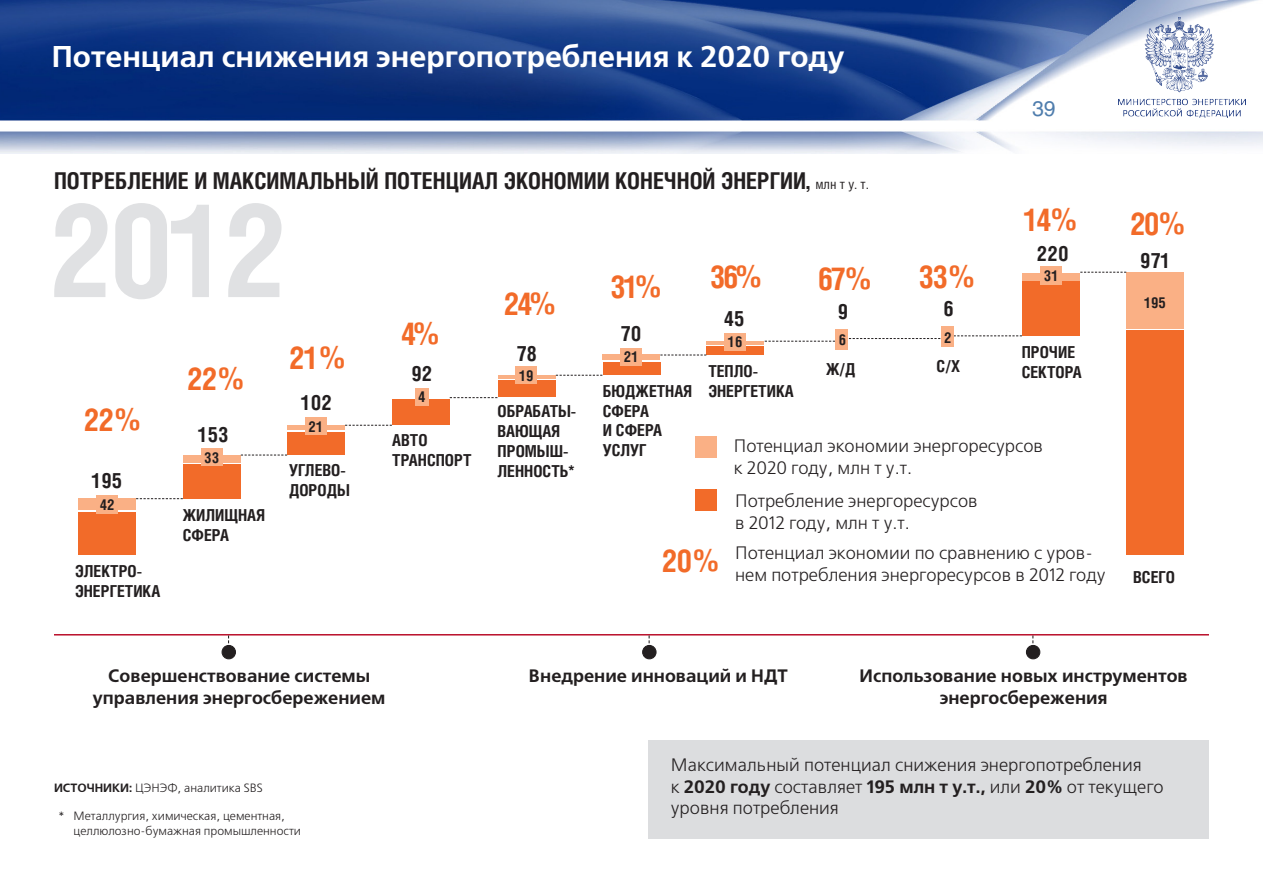
<style>
.page{position:relative;width:1263px;height:893px;background:#fff}
.page>*{position:absolute;margin:0;border:0;box-sizing:border-box;transform-origin:0 0}
.Zag_1{font:700 130.2px "Helios Cond";color:#e0e1e3}
.Zag_1-2{font:700 31.5px "Helios Cond";letter-spacing:-.08em;color:#f26b29}
.Zag_slide{font:700 30px "Free Set C";color:#fff}
.Zag_1-3{font:700 23.1px "Helios Cond";color:#231f20}
.Zag_1-4{font:700 21px "Helios Cond";color:#231f20}
.t1{font:21px "Helios";color:#4f7dad}
.Osn{font:18px/21.6px "Free Set C";color:#231f20}
.Osn-2{font:700 18px/21.6px "Free Set C";color:#231f20;text-align:center}
.Zag_1-5{font:700 16.5px/19.8px "Helios Cond";color:#231f20}
.Zag_1-6{font:700 15px "Helios Cond";color:#231f20}
.Osn-3{font:12px/14.4px "Free Set C";color:#231f20}
.s1{font-weight:400;font-size:13.5px}
.s2{font-weight:700}
</style>
<div class="page">
<img style="left:0;top:0;width:1263px;height:153px">
<img style="left:1118px;top:17px;width:127px;height:101px">
<div style="left:648px;top:740px;width:561px;height:99px;background:#dcdddf"></div>
<div style="left:78px;top:512px;width:58px;height:43px;background:#f26b29"></div>
<div style="left:78px;top:499px;width:58px;height:11px;background:#fab085"></div>
<div style="left:183px;top:455px;width:58px;height:7px;background:#fab085"></div>
<div style="left:287px;top:425px;width:58px;height:5px;background:#fab085"></div>
<hr style="left:497px;top:375px;width:58px;height:4px;background:#fab085">
<div style="left:602px;top:355px;width:58px;height:5px;background:#fab085"></div>
<hr style="left:706px;top:341px;width:58px;height:4px;background:#fab085">
<div style="left:1022px;top:273px;width:58px;height:7px;background:#fab085"></div>
<div style="left:1126px;top:272px;width:58px;height:57px;background:#fab085"></div>
<div style="left:183px;top:464px;width:58px;height:34px;background:#f26b29"></div>
<div style="left:287px;top:432px;width:58px;height:23px;background:#f26b29"></div>
<div style="left:392px;top:399px;width:58px;height:26px;background:#f26b29"></div>
<div style="left:497px;top:380px;width:58px;height:17px;background:#f26b29"></div>
<div style="left:603px;top:362px;width:57px;height:12px;background:#f26b29"></div>
<div style="left:706px;top:346px;width:58px;height:9px;background:#f26b29"></div>
<div style="left:1022px;top:281px;width:58px;height:55px;background:#f26b29"></div>
<div style="left:1126px;top:331px;width:58px;height:224px;background:#f26b29"></div>
<div style="left:96px;top:495px;width:22px;height:19px;background:#fab085"></div>
<div style="left:201px;top:448px;width:22px;height:17px;background:#fab085"></div>
<div style="left:305px;top:418px;width:22px;height:17px;background:#fab085"></div>
<div style="left:515px;top:367px;width:22px;height:17px;background:#fab085"></div>
<div style="left:620px;top:348px;width:22px;height:17px;background:#fab085"></div>
<div style="left:724px;top:333px;width:22px;height:17px;background:#fab085"></div>
<div style="left:1040px;top:266px;width:22px;height:19px;background:#fab085"></div>
<div style="left:415px;top:388px;width:14px;height:17px;background:#fab085"></div>
<svg style="left:136px;top:498px;width:47px;height:1px"></svg>
<svg style="left:241px;top:455px;width:46px;height:1px"></svg>
<svg style="left:345px;top:425px;width:47px;height:1px"></svg>
<svg style="left:450px;top:397px;width:47px;height:1px"></svg>
<svg style="left:556px;top:375px;width:46px;height:1px"></svg>
<svg style="left:660px;top:355px;width:46px;height:1px"></svg>
<svg style="left:765px;top:341px;width:70px;height:1px"></svg>
<svg style="left:849px;top:338px;width:91px;height:1px"></svg>
<svg style="left:954px;top:335px;width:68px;height:1px"></svg>
<svg style="left:1080px;top:272px;width:46px;height:1px"></svg>
<div style="left:835px;top:329px;width:13px;height:20px;background:#fab085"></div>
<div style="left:941px;top:326px;width:13px;height:21px;background:#fab085"></div>
<hr style="left:54px;top:634px;width:1155px;height:1px;background:#ba0f2b">
<div style="left:222px;top:645px;width:13px;height:14px;background:#231f20;border-radius:50%"></div>
<div style="left:222px;top:645px;width:14px;height:14px;border:1px solid #231f20;border-radius:50%"></div>
<div style="left:643px;top:645px;width:13px;height:14px;background:#231f20;border-radius:50%"></div>
<div style="left:642px;top:645px;width:14px;height:14px;border:1px solid #231f20;border-radius:50%"></div>
<div style="left:1026px;top:645px;width:14px;height:14px;background:#231f20;border-radius:50%"></div>
<div style="left:1026px;top:645px;width:14px;height:14px;border:1px solid #231f20;border-radius:50%"></div>
<div style="left:696px;top:436px;width:21px;height:21px;background:#fab085"></div>
<div style="left:696px;top:489px;width:21px;height:21px;background:#f26b29"></div>
<p class="Zag_slide" style="left:52px;top:40px;width:794px">Потенциал снижения энергопотребления к 2020 году</p>
<p class="Zag_1-3" style="left:54px;top:167px;width:816px">ПОТРЕБЛЕНИЕ И МАКСИМАЛЬНЫЙ ПОТЕНЦИАЛ ЭКОНОМИИ КОНЕЧНОЙ ЭНЕРГИИ, <span class="s1">млн т у. т.</span></p>
<p class="t1" style="left:1032px;top:96px;width:25px">39</p>
<p class="Zag_1" style="left:49px;top:173px;width:241px">2012</p>
<p class="Zag_1-2" style="left:84px;top:401px;width:58px">22%</p>
<p class="Zag_1-2" style="left:187px;top:359px;width:58px">22%</p>
<p class="Zag_1-4" style="left:198px;top:422px;width:33px">153</p>
<p class="Zag_1-2" style="left:289px;top:339px;width:57px">21%</p>
<p class="Zag_1-4" style="left:301px;top:390px;width:33px">102</p>
<p class="Zag_1-6" style="left:309px;top:418px;width:16px">21</p>
<p class="Zag_1-4" style="left:91px;top:468px;width:32px">195</p>
<p class="Zag_1-6" style="left:100px;top:496px;width:16px">42</p>
<p class="Zag_1-5" style="left:75px;top:561px;width:87px">ЭЛЕКТРО-<br>ЭНЕРГЕТИКА</p>
<p class="Zag_1-6" style="left:204px;top:448px;width:17px">33</p>
<p class="Zag_1-5" style="left:183px;top:505px;width:84px">ЖИЛИЩНАЯ<br>СФЕРА</p>
<p class="Zag_1-5" style="left:289px;top:460px;width:62px">УГЛЕВО-<br>ДОРОДЫ</p>
<p class="Zag_1-2" style="left:1024px;top:201px;width:55px">14%</p>
<p class="Zag_1-2" style="left:1130px;top:205px;width:56px">20%</p>
<p class="Zag_1-2" style="left:401px;top:314px;width:40px">4%</p>
<p class="Zag_1-4" style="left:411px;top:361px;width:23px">92</p>
<p class="Zag_1-6" style="left:418px;top:388px;width:9px">4</p>
<p class="Zag_1-5" style="left:392px;top:429px;width:81px">АВТО<br>ТРАНСПОРТ</p>
<p class="Zag_1-2" style="left:504px;top:285px;width:53px">24%</p>
<p class="Zag_1-4" style="left:517px;top:341px;width:22px">78</p>
<p class="Zag_1-6" style="left:519px;top:367px;width:16px">19</p>
<p class="Zag_1-5" style="left:497px;top:401px;width:80px">ОБРАБАТЫ-<br>ВАЮЩАЯ<br>ПРОМЫШ-<br>ЛЕННОСТЬ*</p>
<p class="Zag_1-4" style="left:1037px;top:240px;width:33px">220</p>
<p class="Zag_1-4" style="left:1140px;top:248px;width:32px">971</p>
<p class="Zag_1-2" style="left:610px;top:268px;width:52px">31%</p>
<p class="Zag_1-2" style="left:710px;top:257px;width:53px">36%</p>
<p class="Zag_1-2" style="left:818px;top:260px;width:55px">67%</p>
<p class="Zag_1-2" style="left:918px;top:257px;width:57px">33%</p>
<p class="Zag_1-6" style="left:1044px;top:267px;width:16px">31</p>
<p class="Zag_1-6" style="left:1144px;top:293px;width:24px">195</p>
<p class="Zag_1-4" style="left:838px;top:299px;width:12px">9</p>
<p class="Zag_1-4" style="left:943px;top:296px;width:12px">6</p>
<p class="Zag_1-4" style="left:724px;top:306px;width:22px">45</p>
<p class="Zag_1-4" style="left:621px;top:321px;width:22px">70</p>
<p class="Zag_1-6" style="left:839px;top:331px;width:9px">6</p>
<p class="Zag_1-6" style="left:944px;top:328px;width:9px">2</p>
<p class="Zag_1-6" style="left:728px;top:333px;width:16px">16</p>
<p class="Zag_1-5" style="left:1022px;top:342px;width:62px">ПРОЧИЕ<br>СЕКТОРА</p>
<p class="Zag_1-6" style="left:624px;top:348px;width:16px">21</p>
<p class="Zag_1-5" style="left:708px;top:361px;width:87px">ТЕПЛО-<br>ЭНЕРГЕТИКА</p>
<p class="Zag_1-5" style="left:826px;top:358px;width:31px">Ж/Д</p>
<p class="Zag_1-5" style="left:936px;top:355px;width:25px">С/Х</p>
<p class="Zag_1-5" style="left:603px;top:381px;width:91px">БЮДЖЕТНАЯ<br>СФЕРА<br>И СФЕРА<br>УСЛУГ</p>
<p class="Osn" style="left:734px;top:436px;width:311px">Потенциал экономии энергоресурсов к 2020 году, млн т у.т.</p>
<p class="Osn" style="left:735px;top:491px;width:244px">Потребление энергоресурсов в 2012 году, млн т у.т.</p>
<p class="Osn" style="left:735px;top:543px;width:372px">Потенциал экономии по сравнению с уров&shy;нем потребления энергоресурсов в 2012 году</p>
<p class="Zag_1-2" style="left:662px;top:542px;width:58px">20%</p>
<p class="Zag_1-5" style="left:1133px;top:567px;width:43px">ВСЕГО</p>
<p class="Osn-2" style="left:93px;top:666px;width:294px">Совершенствование системы управления энергосбережением</p>
<p class="Osn-2" style="left:529px;top:666px;width:260px">Внедрение инноваций и НДТ</p>
<p class="Osn-2" style="left:860px;top:666px;width:330px">Использование новых инструментов энергосбережения</p>
<p class="Osn-3" style="left:54px;top:781px;width:210px"><span class="s2">ИСТОЧНИКИ:</span> ЦЭНЭФ, аналитика SBS</p>
<p class="Osn-3" style="left:74px;top:810px;width:229px;text-indent:-15px">* Металлургия, химическая, цементная, целлюлозно-бумажная промышленности</p>
<p class="Osn" style="left:671px;top:755px;width:494px">Максимальный потенциал снижения энергопотребления<br>к <span class="s2">2020 году</span> составляет <span class="s2">195 млн т у.т.,</span> или <span class="s2">20%</span> от текущего уровня потребления</p>
</div>
